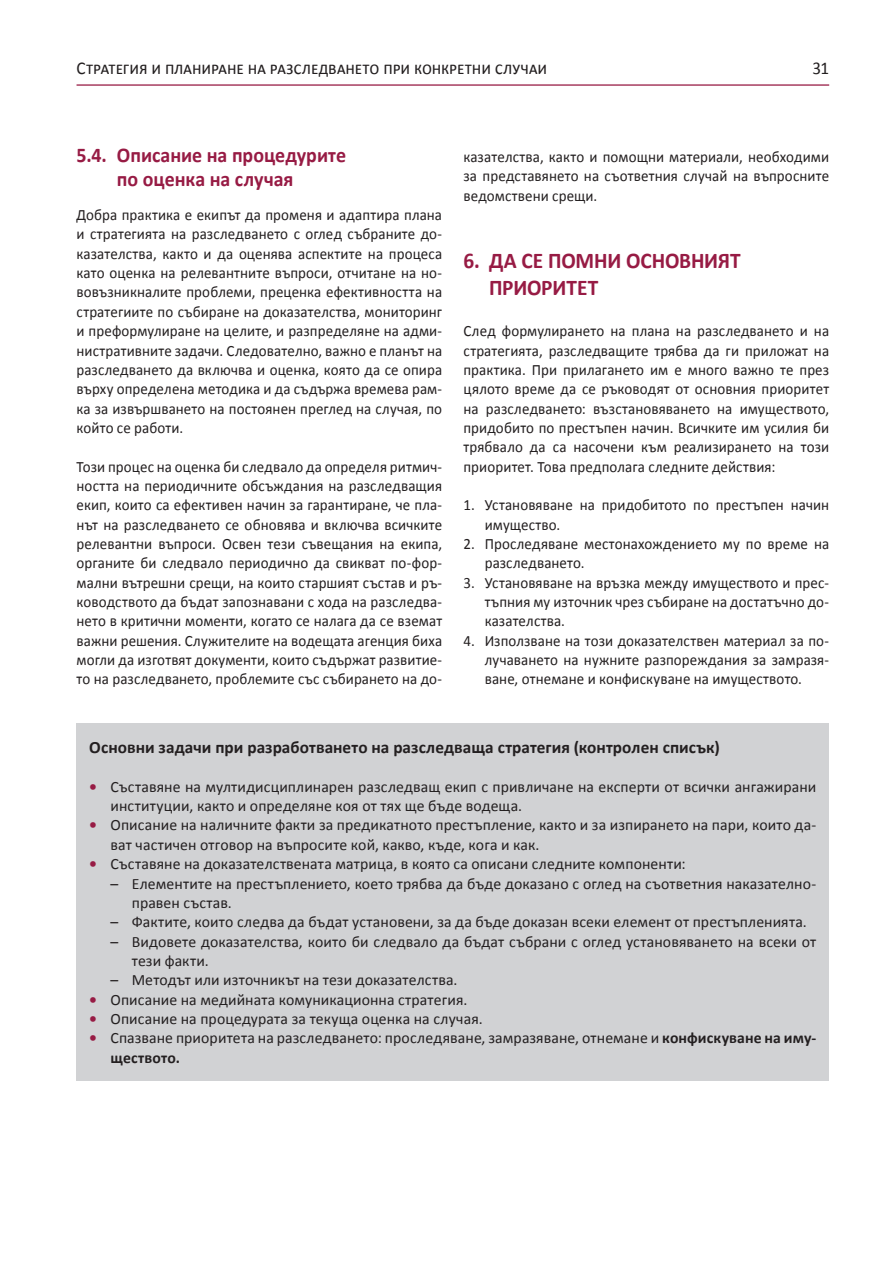
<style>
.page{position:relative;width:893px;height:1263px;background:#fff}
.page>*{position:absolute;margin:0;border:0;box-sizing:border-box;transform-origin:0 0}
.t1{font:700 22.5px "Calibri";color:#971b44;scale:.95 1}
.t2{font:700 21px/24px "Calibri";color:#971b44;text-align:center;scale:.95 1}
.t3{font:18px "Calibri";color:#231f20;scale:.95 1}
.t4{font:700 17.25px "Calibri";letter-spacing:.005em;color:#231f20}
.t5{font:15.75px/19.4px "Calibri";letter-spacing:.01em;color:#231f20;text-align:justify;scale:.95 1}
.t6{font:15.75px/19.4px "Calibri";letter-spacing:.01em;color:#231f20}
.s1{font-weight:700;color:#971b44}
.s2{font-weight:700}
</style>
<div class="page">
<hr style="left:77px;top:84px;width:752px;height:2px;background:#971b44">
<div style="left:77px;top:723px;width:752px;height:357px;background:#d1d2d4"></div>
<p class="t3" style="left:77px;top:57px;width:497px">Стратегия и планиране на разследването при конкретни случаи</p>
<p class="t3" style="left:812px;top:57px;width:19px">31</p>
<h2 class="t2" style="left:77px;top:143px;width:285px">5.4. Описание на процедурите по оценка на случая</h2>
<p class="t5" style="left:77px;top:205px;width:386px">Добра практика е екипът да променя и адаптира плана и стратегията на разследването с оглед събраните до&shy;казателства, както и да оценява аспектите на процеса като оценка на релевантните въпроси, отчитане на но&shy;вовъзникналите проблеми, преценка ефективността на стратегиите по събиране на доказателства, мониторинг и преформулиране на целите, и разпределяне на адми&shy;нистративните задачи. Следователно, важно е планът на разследването да включва и оценка, която да се опира върху определена методика и да съдържа времева рам&shy;ка за извършването на постоянен преглед на случая, по който се работи.</p>
<p class="t5" style="left:77px;top:457px;width:386px">Този процес на оценка би следвало да определя ритмич&shy;ността на периодичните обсъждания на разследващия екип, които са ефективен начин за гарантиране, че пла&shy;нът на разследването се обновява и включва всичките релевантни въпроси. Освен тези съвещания на екипа, органите би следвало периодично да свикват по-фор&shy;мални вътрешни срещи, на които старшият състав и ръ&shy;ководството да бъдат запознавани с хода на разследва&shy;нето в критични моменти, когато се налага да се вземат важни решения. Служителите на водещата агенция биха могли да изготвят документи, които съдържат развитие&shy;то на разследването, проблемите със събирането на до-</p>
<p class="t5" style="left:463px;top:147px;width:386px">казателства, както и помощни материали, необходими за представянето на съответния случай на въпросните ведомствени срещи.</p>
<h1 class="t1" style="left:463px;top:246px;width:105px">6.Дасе помни</h1>
<h1 class="t1" style="left:626px;top:246px;width:15px">основни</h1>
<h1 class="t1" style="left:718px;top:246px;width:23px">ят</h1>
<h1 class="t1" style="left:489px;top:273px;width:14px">приоритет</h1>
<p class="t5" style="left:463px;top:321px;width:386px">След формулирането на плана на разследването и на стратегията, разследващите трябва да ги приложат на практика. П ри прилагането им е много важно те през цялото време да се ръководят от основния приоритет на разследването: възстановяването на имуществото, придобито по престъпен начин. Всичките им усилия би трябвало да са насочени към реализирането на този приоритет. Това предполага следните действия:</p>
<p class="t5" style="left:485px;top:495px;width:364px;text-indent:-21px">1. Установяване на придобитото по престъпен начин имущество.</p>
<p class="t5" style="left:485px;top:534px;width:364px;text-indent:-21px">2. П роследяване местонахождението му по време на разследването.</p>
<p class="t5" style="left:485px;top:573px;width:364px;text-indent:-21px">3. Установяване на връзка между имуществото и прес&shy;тъпния му източник чрез събиране на достатъчно до&shy;казателства.</p>
<p class="t5" style="left:485px;top:631px;width:364px;text-indent:-21px">4. Използване на този доказателствен материал за по&shy;лучаването на нужните разпореждания за замразя&shy;ване, отнемане и конфискуване на имуществото.</p>
<p class="t4" style="left:89px;top:736px;width:632px">Основни задачи при разработването на разследваща стратегия (контролен списък)</p>
<p class="t6" style="left:111px;top:777px;width:707px;text-indent:-21px"><span class="s1">•</span> Съставяне на мултидисциплинарен разследващ екип с привличане на експерти от всички ангажирани институции, както и определяне коя от тях ще бъде водеща.</p>
<p class="t6" style="left:111px;top:816px;width:707px;text-indent:-21px"><span class="s1">•</span> Описание на наличните факти за предикатното престъпление, както и за изпирането на пари, които да&shy;ват частичен отговор на въпросите кой, какво, къде, кога и как.</p>
<p class="t6" style="left:89px;top:854px;width:598px"><span class="s1">•</span> Съставяне на доказателствената матрица, в която са описани следните компоненти:</p>
<p class="t6" style="left:132px;top:874px;width:686px;text-indent:-21px">– Елементите на престъплението, което трябва да бъде доказано с оглед на съответния наказателно&shy;правен състав.</p>
<p class="t6" style="left:111px;top:912px;width:698px">– Фактите, които следва да бъдат установени, за да бъде доказан всеки елемент от престъпленията.</p>
<p class="t6" style="left:132px;top:932px;width:686px;text-indent:-21px">– Видовете доказателства, които би следвало да бъдат събрани с оглед установяването на всеки от тези факти.</p>
<p class="t6" style="left:111px;top:970px;width:348px">– Методът или източникът на тези доказателства.</p>
<p class="t6" style="left:89px;top:990px;width:380px"><span class="s1">•</span> Описание на медийната комуникационна стратегия.</p>
<p class="t6" style="left:89px;top:1009px;width:395px"><span class="s1">•</span> Описание на процедурата за текуща оценка на случая.</p>
<p class="t6" style="left:111px;top:1028px;width:707px;text-indent:-21px"><span class="s1">•</span> Спазване приоритета на разследването: проследяване, замразяване, отнемане и <span class="s2">конфискуване на иму&shy;ществото.</span></p>
</div>
